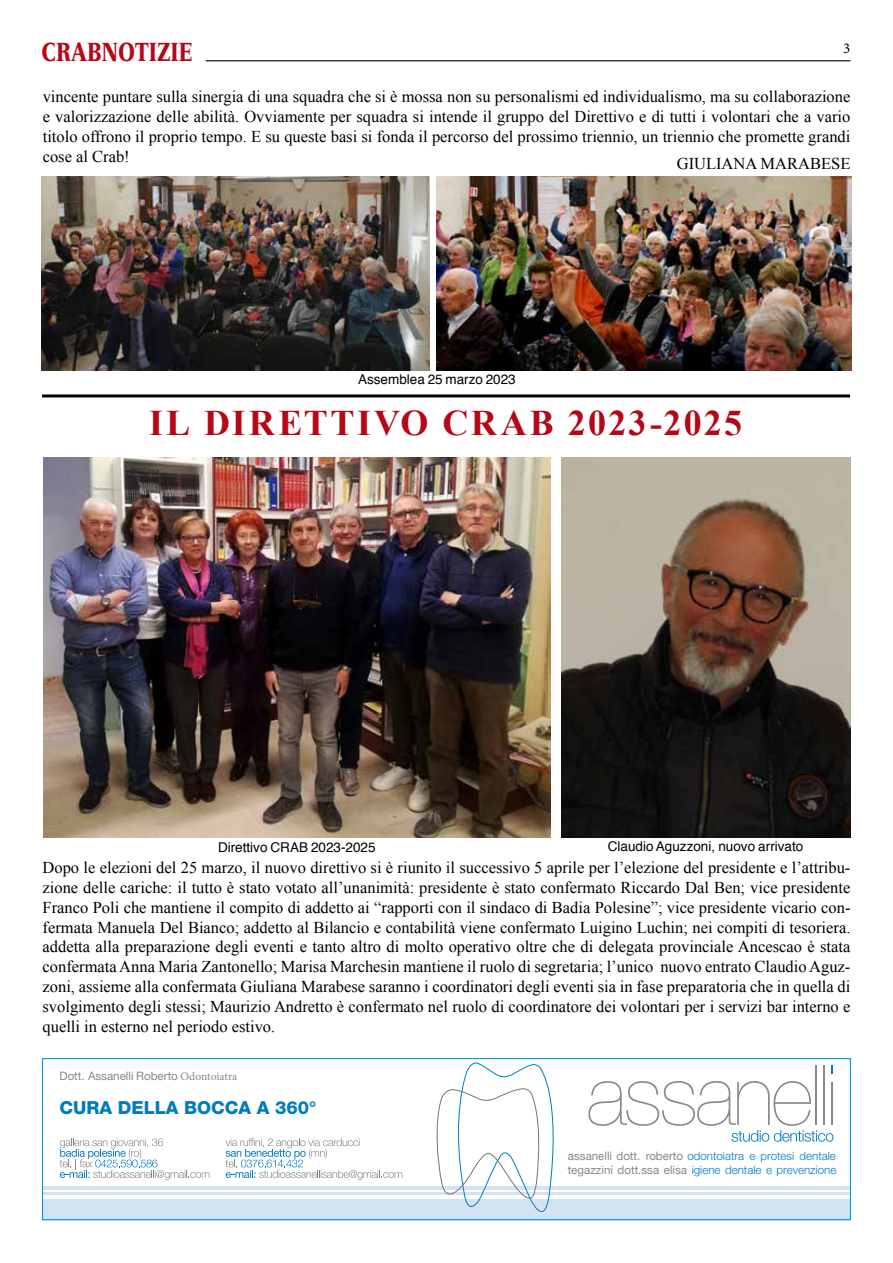
<style>
.page{position:relative;width:893px;height:1263px;background:#fff}
.page>*{position:absolute;margin:0;border:0;box-sizing:border-box;transform-origin:0 0}
.t1{font:700 36px "Times New Roman";letter-spacing:.065em;color:#b60718}
.t2{font:900 25.5px "Versailles";color:#b60718;scale:.72 1}
.t3{font:800 18px "Helvetica Neue";color:#007bc0}
.t4{font:16.5px/19.8px "Times New Roman";color:#000;text-align:justify}
.t5{font:15px "Minion Pro";color:#000}
.t6{font:13.5px "Helvetica";color:#000}
.t7{font:300 11.55px/13.5px "Helvetica Neue";color:#007bc0}
.t8{font:11.55px "Helvetica Neue";color:#87888a}
.s1{font-family:"Minion Pro"}
.s2{font-weight:400;color:#87888a}
</style>
<div class="page">
<hr style="left:206px;top:60px;width:644px;height:1px;background:#000">
<hr style="left:42px;top:394px;width:808px;height:3px;background:#000">
<img style="left:41px;top:176px;width:388px;height:194px">
<img style="left:437px;top:176px;width:414px;height:194px">
<img style="left:43px;top:457px;width:507px;height:381px">
<img style="left:561px;top:457px;width:289px;height:381px">
<div style="left:43px;top:1186px;width:807px;height:34px;background:#d4e3f3"></div>
<hr style="left:43px;top:1190px;width:807px;height:2px;background:#fff">
<hr style="left:43px;top:1195px;width:807px;height:4px;background:#fff">
<svg style="left:436px;top:1063px;width:118px;height:149px"></svg>
<hr style="left:815px;top:1065px;width:1px;height:60px;background:#87888a">
<hr style="left:823px;top:1065px;width:1px;height:60px;background:#87888a">
<svg style="left:588px;top:1081px;width:245px;height:61px"></svg>
<svg style="left:225px;top:1138px;width:177px;height:42px"></svg>
<svg style="left:60px;top:1138px;width:149px;height:42px"></svg>
<div style="left:42px;top:1058px;width:809px;height:162px;border:1px solid #009ee0"></div>
<h2 class="t2" style="left:41px;top:36px;width:212px">CRABNOTIZIE</h2>
<p class="t5" style="left:843px;top:39px;width:9px">3</p>
<p class="t4" style="left:43px;top:86px;width:809px">vincente puntare sulla sinergia di una squadra che si è mossa non su personalismi ed individualismo, ma su collaborazione e valorizzazione delle abilità. Ovviamente per squadra si intende il gruppo del Direttivo e di tutti i volontari che a vario titolo offrono il proprio tempo. E su queste basi si fonda il percorso del prossimo triennio, un triennio che promette grandi cose al Crab!</p>
<p class="t4" style="left:677px;top:153px;width:175px">GIULIANA MARABESE</p>
<p class="t6" style="left:358px;top:369px;width:159px">Assemblea 25 marzo 2023</p>
<h1 class="t1" style="left:149px;top:398px;width:594px">IL DIRETTIVO CRAB 2023-2025</h1>
<p class="t6" style="left:218px;top:837px;width:159px">Direttivo CRAB 2023-2025</p>
<p class="t6" style="left:608px;top:835px;width:197px">Claudio Aguzzoni, nuovo arrivato</p>
<p class="t4" style="left:43px;top:857px;width:809px">Dopo le elezioni del 25 marzo, il nuovo direttivo si è riunito il successivo 5 aprile per l’elezione del presidente e l’attribu&shy;zione delle cariche: il tutto è stato votato all’unanimità: presidente è stato confermato Riccardo Dal Ben; vice presidente Franco Poli che mantiene il compito di addetto ai “rapporti con il sindaco di Badia Polesine”; vice presidente vicario con&shy;fermata Manuela Del Bianco; addetto al Bilancio e contabilità viene confermato Luigino Luchin; nei compiti di tesoriera. addetta alla preparazione degli eventi e tanto altro di molto operativo oltre che di delegata provinciale Ancescao è stata confermata Anna Maria Zantonello; Marisa Marchesin mantiene il ruolo di segretaria; l’unico nuovo entrato Claudio Aguz&shy;zoni, assieme alla confermata Giuliana Marabese saranno i coordinatori degli eventi sia in fase preparatoria che in quella di svolgimento degli stessi; Maurizio Andretto è confermato nel ruolo di coordinatore dei volontari per i servizi bar interno e quelli in esterno nel periodo estivo.</p>
<p class="t8" style="left:60px;top:1069px;width:179px">Dott. Assanelli Roberto <span class="s1">Odontoiatra</span></p>
<p class="t3" style="left:60px;top:1097px;width:258px">CURA DELLA BOCCA A 360°</p>
<p class="t7" style="left:568px;top:1149px;width:270px"><span class="s2">assanelli dott. roberto</span> odontoiatra e protesi dentale <span class="s2">tegazzini dott.ssa elisa</span> igiene dentale e prevenzione</p>
</div>
